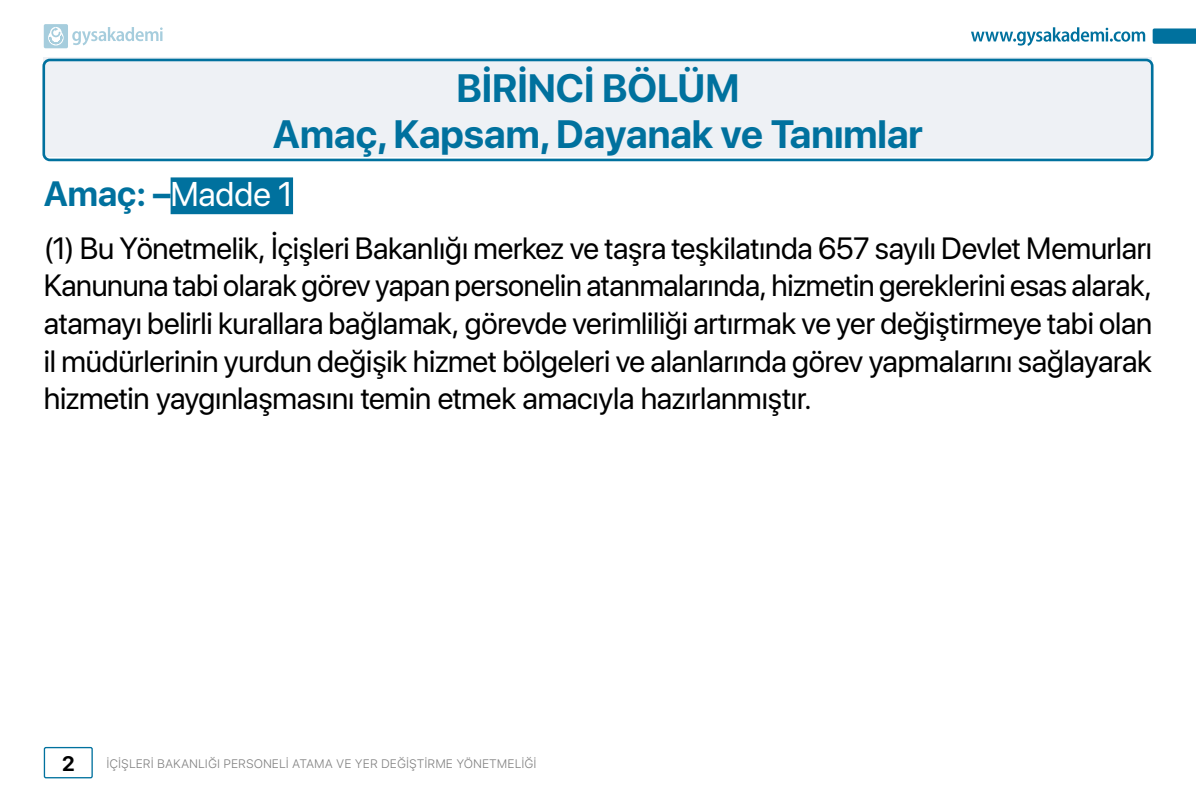
<style>
.page{position:relative;width:1196px;height:794px;background:#fff}
.page>*{position:absolute;margin:0;border:0;box-sizing:border-box;transform-origin:0 0}
.t1{font:700 39.38px/45.5px "SF Pro Display";color:#00719e;text-align:center}
.t2{font:700 35px "SF Pro Display";color:#00719e}
.t3{font:30.62px/37.6px "SF Pro Display";letter-spacing:-.005em;color:#000;text-align:justify}
.t4{font:700 20.82px "SF Pro Display";color:#000}
.t5{font:300 12.25px "SF Pro Text";color:#808080}
.s1{font-weight:400;font-size:34.12px;color:#fff}
</style>
<div class="page">
<div style="left:44px;top:57px;width:1108px;height:100px;background:#eef1f5"></div>
<div style="left:42px;top:59px;width:1111px;height:102px;border:3px solid #00719e;border-radius:6px"></div>
<div style="left:170px;top:177px;width:123px;height:37px;background:#00719e"></div>
<div style="left:44px;top:747px;width:49px;height:31px;border:1px solid #00719e;border-radius:2px"></div>
<svg style="left:971px;top:27px;width:173px;height:19px"></svg>
<svg style="left:1152px;top:28px;width:43px;height:16px"></svg>
<svg style="left:44px;top:24px;width:119px;height:24px"></svg>
<p class="t1" style="left:273px;top:66px;width:651px">BİRİNCİ BÖLÜM<br>Amaç, Kapsam, Dayanak ve Tanımlar</p>
<p class="t2" style="left:44px;top:174px;width:251px">Amaç: –<span class="s1">Madde 1</span></p>
<p class="t3" style="left:44px;top:229px;width:1109px">(1) Bu Yönetmelik, İçişleri Bakanlığı merkez ve taşra teşkilatında 657 sayılı Devlet Memurları Kanununa tabi olarak görev yapan personelin atanmalarında, hizmetin gereklerini esas alarak, atamayı belirli kurallara bağlamak, görevde verimliliği artırmak ve yer değiştirmeye tabi olan il müdürlerinin yurdun değişik hizmet bölgeleri ve alanlarında görev yapmalarını sağlayarak hizmetin yaygınlaşmasını temin etmek amacıyla hazırlanmıştır.</p>
<p class="t4" style="left:62px;top:751px;width:14px">2</p>
<p class="t5" style="left:106px;top:755px;width:431px">İÇİŞLERİ BAKANLIĞI PERSONELİ ATAMA VE YER DEĞİŞTİRME YÖNETMELİĞİ</p>
</div>
